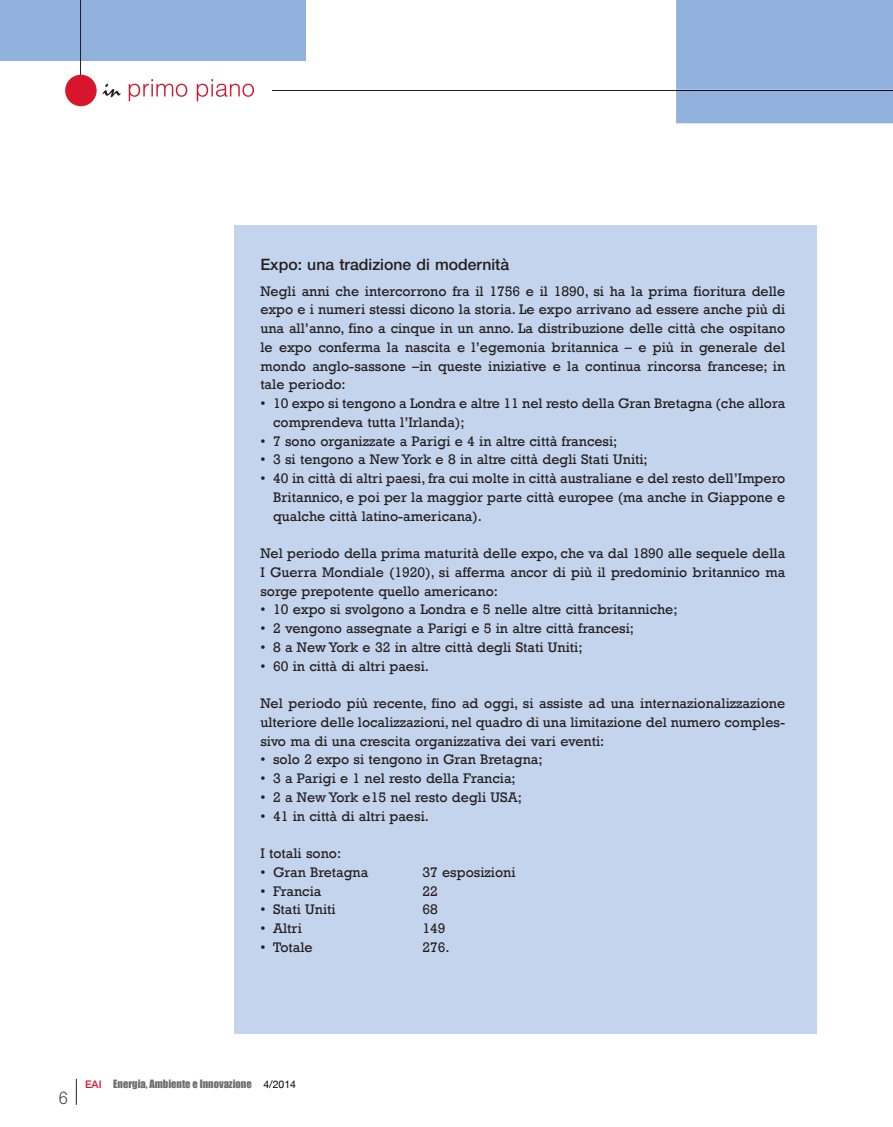
<style>
.page{position:relative;width:893px;height:1127px;background:#fff}
.page>*{position:absolute;margin:0;border:0;box-sizing:border-box;transform-origin:0 0}
.t1{font:300 18px "Rockwell";color:#231f20}
.t2{font:500 15.75px "Helvetica Neue";color:#231f20}
.t3{font:14.25px/18.8px "Rockwell";color:#231f20;text-align:justify}
.t4{font:10.5px "Impact";color:#6c6d70}
.s1{font-family:"Helvetica Neue";font-weight:500;color:#d7162e}
.s2{font-family:"Helvetica Neue";color:#000002}
</style>
<div class="page">
<svg style="left:76px;top:1079px;width:1px;height:26px"></svg>
<div style="left:0;top:0;width:306px;height:60px;background:#91b2dd"></div>
<hr style="left:80px;top:0;width:1px;height:90px;background:#231f20">
<hr style="left:272px;top:90px;width:621px;height:1px;background:#231f20">
<svg style="left:129px;top:79px;width:125px;height:22px"></svg>
<svg style="left:103px;top:84px;width:17px;height:13px"></svg>
<div style="left:65px;top:75px;width:32px;height:31px;background:#d7162e;border-radius:50%"></div>
<div style="left:676px;top:0;width:217px;height:123px;background:#91b2dd"></div>
<div style="left:234px;top:225px;width:582px;height:808px;background:#c4d4ec"></div>
<p class="t2" style="left:260px;top:259px;width:250px">Expo: una tradizione di modernità</p>
<p class="t3" style="left:260px;top:281px;width:526px">Negli anni che intercorrono fra il 1756 e il 1890, si ha la prima fioritura delle expo e i numeri stessi dicono la storia. Le expo arrivano ad essere anche più di una all’anno, fino a cinque in un anno. La distribuzione delle città che ospitano le expo conferma la nascita e l’egemonia britannica – e più in generale del mondo anglo-sassone –in queste iniziative e la continua rincorsa francese; in tale periodo:</p>
<p class="t3" style="left:273px;top:393px;width:514px;text-indent:-13px">• 10 expo si tengono a Londra e altre 11 nel resto della Gran Bretagna (che allora comprendeva tutta l’Irlanda);</p>
<p class="t3" style="left:260px;top:431px;width:359px">• 7 sono organizzate a Parigi e 4 in altre città francesi;</p>
<p class="t3" style="left:260px;top:450px;width:389px">• 3 si tengono a New York e 8 in altre città degli Stati Uniti;</p>
<p class="t3" style="left:273px;top:468px;width:514px;text-indent:-13px">• 40 in città di altri paesi, fra cui molte in città australiane e del resto dell’Impero Britannico, e poi per la maggior parte città europee (ma anche in Giappone e qualche città latino-americana).</p>
<p class="t3" style="left:260px;top:543px;width:526px">Nel periodo della prima maturità delle expo, che va dal 1890 alle sequele della I Guerra Mondiale (1920), si afferma ancor di più il predominio britannico ma sorge prepotente quello americano:</p>
<p class="t3" style="left:260px;top:600px;width:419px">• 10 expo si svolgono a Londra e 5 nelle altre città britanniche;</p>
<p class="t3" style="left:260px;top:618px;width:375px">• 2 vengono assegnate a Parigi e 5 in altre città francesi;</p>
<p class="t3" style="left:260px;top:637px;width:324px">• 8 a New York e 32 in altre città degli Stati Uniti;</p>
<p class="t3" style="left:260px;top:656px;width:170px">• 60 in città di altri paesi.</p>
<p class="t3" style="left:260px;top:693px;width:526px">Nel periodo più recente, fino ad oggi, si assiste ad una internazionalizzazione ulteriore delle localizzazioni, nel quadro di una limitazione del numero comples&shy;sivo ma di una crescita organizzativa dei vari eventi:</p>
<p class="t3" style="left:260px;top:750px;width:284px">• solo 2 expo si tengono in Gran Bretagna;</p>
<p class="t3" style="left:260px;top:768px;width:257px">• 3 a Parigi e 1 nel resto della Francia;</p>
<p class="t3" style="left:260px;top:787px;width:263px">• 2 a New York e15 nel resto degli USA;</p>
<p class="t3" style="left:260px;top:806px;width:170px">• 41 in città di altri paesi.</p>
<p class="t3" style="left:260px;top:843px;width:82px">I totali sono:</p>
<p class="t3" style="left:260px;top:862px;width:109px">• Gran Bretagna</p>
<p class="t3" style="left:422px;top:862px;width:95px">37 esposizioni</p>
<p class="t3" style="left:260px;top:881px;width:63px">• Francia</p>
<p class="t3" style="left:422px;top:881px;width:17px">22</p>
<p class="t3" style="left:260px;top:900px;width:77px">• Stati Uniti</p>
<p class="t3" style="left:422px;top:900px;width:17px">68</p>
<p class="t3" style="left:260px;top:918px;width:43px">• Altri</p>
<p class="t3" style="left:422px;top:918px;width:25px">149</p>
<p class="t3" style="left:260px;top:937px;width:54px">• Totale</p>
<p class="t3" style="left:422px;top:937px;width:29px">276.</p>
<p class="t1" style="left:58px;top:1091px;width:11px">6</p>
<p class="t4" style="left:85px;top:1077px;width:213px"><span class="s1">EAI</span> Energia, Ambiente e Innovazione <span class="s2">4/2014</span></p>
</div>
